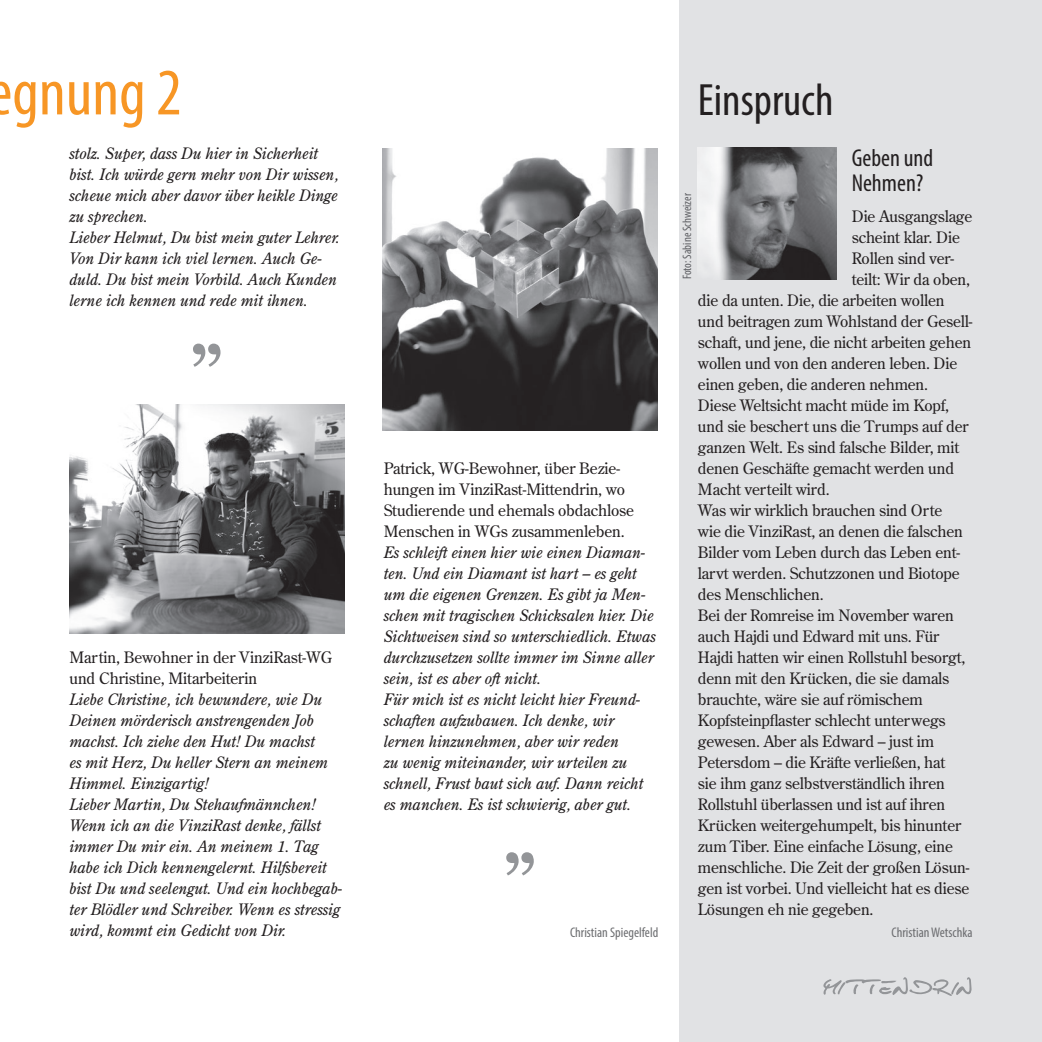
<style>
.page{position:relative;width:1042px;height:1042px;background:#fff}
.page>*{position:absolute;margin:0;border:0;box-sizing:border-box;transform-origin:0 0}
.t1{font:condensed 66.5px "Myriad Pro";color:#f79625}
.t2{font:condensed 45.5px "Myriad Pro";color:#231f20}
.t3{font:condensed 24.5px/24.5px "Myriad Pro";color:#231f20}
.t4{font:15.75px/21px "Century Old Style Std";letter-spacing:-.01em;color:#231f20}
.t5{font:italic 15.75px/21px "Century Old Style Std";letter-spacing:-.01em;color:#231f20}
.t6{font:condensed 14px "Myriad Pro";color:#6c6d70}
.t7{font:condensed 12.25px "Myriad Pro";color:#6c6d70}
</style>
<div class="page">
<div style="left:680px;top:0;width:362px;height:1042px;background:#e1e2e4"></div>
<svg style="left:823px;top:977px;width:148px;height:19px"></svg>
<img style="left:698px;top:148px;width:139px;height:131px">
<img style="left:383px;top:148px;width:274px;height:282px">
<img style="left:69px;top:404px;width:275px;height:230px">
<svg style="left:506px;top:852px;width:28px;height:23px"></svg>
<svg style="left:193px;top:344px;width:27px;height:23px"></svg>
<h1 class="t1" style="left:-12px;top:52px;width:195px">egnung 2</h1>
<p class="t5" style="left:69px;top:143px;width:272px">stolz. Super, dass Du hier in Sicherheit bist. Ich würde gern mehr von Dir wissen, scheue mich aber davor über heikle Dinge zu sprechen.<br>Lieber Helmut, Du bist mein guter Lehrer.<br>Von Dir kann ich viel lernen. Auch Ge&shy;duld. Du bist mein Vorbild. Auch Kunden lerne ich kennen und rede mit ihnen.</p>
<p class="t4" style="left:69px;top:647px;width:264px">Martin, Bewohner in der VinziRast-WG und Christine, Mitarbeiterin</p>
<p class="t5" style="left:69px;top:689px;width:274px">Liebe Christine, ich bewundere, wie Du Deinen mörderisch anstrengenden Job machst. Ich ziehe den Hut! Du machst<br>es mit Herz, Du heller Stern an meinem Himmel. Einzigartig!<br>Lieber Martin, Du Stehaufmännchen!<br>Wenn ich an die VinziRast denke, fällst immer Du mir ein. An meinem 1. Tag habe ich Dich kennengelernt. Hilfsbereit bist Du und seelengut. Und ein hochbegab&shy;ter Blödler und Schreiber. Wenn es stressig wird, kommt ein Gedicht von Dir.</p>
<p class="t4" style="left:384px;top:458px;width:252px">Patrick, WG-Bewohner, über Bezie&shy;hungen im VinziRast-Mittendrin, wo Studierende und ehemals obdachlose Menschen in WGs zusammenleben.</p>
<p class="t5" style="left:384px;top:542px;width:274px">Es schleift einen hier wie einen Diaman&shy;ten. Und ein Diamant ist hart – es geht um die eigenen Grenzen. Es gibt ja Men&shy;schen mit tragischen Schicksalen hier. Die Sichtweisen sind so unterschiedlich. Etwas durchzusetzen sollte immer im Sinne aller sein, ist es aber oft nicht.<br>Für mich ist es nicht leicht hier Freund&shy;schaften aufzubauen. Ich denke, wir lernen hinzunehmen, aber wir reden<br>zu wenig miteinander, wir urteilen zu schnell, Frust baut sich auf. Dann reicht es manchen. Es ist schwierig, aber gut.</p>
<p class="t6" style="left:570px;top:923px;width:90px">Christian Spiegelfeld</p>
<h2 class="t2" style="left:698px;top:72px;width:137px">Einspruch</h2>
<h3 class="t3" style="left:852px;top:146px;width:83px">Geben und<br>Nehmen?</h3>
<p class="t4" style="left:852px;top:206px;width:122px">Die Ausgangslage</p>
<p class="t4" style="left:852px;top:227px;width:110px">scheint klar. Die</p>
<p class="t4" style="left:852px;top:248px;width:104px">Rollen sind ver-</p>
<p class="t4" style="left:852px;top:269px;width:120px">teilt: Wir da oben,</p>
<p class="t4" style="left:698px;top:290px;width:248px">die da unten. Die, die arbeiten wollen</p>
<p class="t4" style="left:698px;top:311px;width:276px">und beitragen zum Wohlstand der Gesell-</p>
<p class="t4" style="left:698px;top:332px;width:275px">schaft, und jene, die nicht arbeiten gehen</p>
<p class="t4" style="left:698px;top:353px;width:261px">wollen und von den anderen leben. Die</p>
<p class="t4" style="left:698px;top:374px;width:231px">einen geben, die anderen nehmen.</p>
<p class="t4" style="left:698px;top:395px;width:252px">Diese Weltsicht macht müde im Kopf,</p>
<p class="t4" style="left:698px;top:416px;width:272px">und sie beschert uns die Trumps auf der</p>
<p class="t4" style="left:698px;top:437px;width:263px">ganzen Welt. Es sind falsche Bilder, mit</p>
<p class="t4" style="left:698px;top:458px;width:258px">denen Geschäfte gemacht werden und</p>
<p class="t4" style="left:698px;top:479px;width:133px">Macht verteilt wird.</p>
<p class="t4" style="left:698px;top:500px;width:246px">Was wir wirklich brauchen sind Orte</p>
<p class="t4" style="left:698px;top:521px;width:266px">wie die VinziRast, an denen die falschen</p>
<p class="t4" style="left:698px;top:542px;width:264px">Bilder vom Leben durch das Leben ent-</p>
<p class="t4" style="left:698px;top:563px;width:263px">larvt werden. Schutzzonen und Biotope</p>
<p class="t4" style="left:698px;top:584px;width:127px">des Menschlichen.</p>
<p class="t4" style="left:698px;top:605px;width:257px">Bei der Romreise im November waren</p>
<p class="t4" style="left:698px;top:626px;width:243px">auch Hajdi und Edward mit uns. Für</p>
<p class="t4" style="left:698px;top:647px;width:269px">Hajdi hatten wir einen Rollstuhl besorgt,</p>
<p class="t4" style="left:698px;top:668px;width:253px">denn mit den Krücken, die sie damals</p>
<p class="t4" style="left:698px;top:689px;width:226px">brauchte, wäre sie auf römischem</p>
<p class="t4" style="left:698px;top:710px;width:249px">Kopfsteinpflaster schlecht unterwegs</p>
<p class="t4" style="left:698px;top:731px;width:238px">gewesen. Aber als Edward – just im</p>
<p class="t4" style="left:698px;top:752px;width:249px">Petersdom – die Kräfte verließen, hat</p>
<p class="t4" style="left:698px;top:773px;width:248px">sie ihm ganz selbstverständlich ihren</p>
<p class="t4" style="left:698px;top:794px;width:249px">Rollstuhl überlassen und ist auf ihren</p>
<p class="t4" style="left:698px;top:815px;width:265px">Krücken weitergehumpelt, bis hinunter</p>
<p class="t4" style="left:698px;top:836px;width:256px">zum Tiber. Eine einfache Lösung, eine</p>
<p class="t4" style="left:698px;top:857px;width:273px">menschliche. Die Zeit der großen Lösun-</p>
<p class="t4" style="left:698px;top:878px;width:273px">gen ist vorbei. Und vielleicht hat es diese</p>
<p class="t4" style="left:698px;top:899px;width:177px">Lösungen eh nie gegeben.</p>
<p class="t6" style="left:891px;top:924px;width:82px">Christian Wetschka</p>
<p class="t7" style="left:679px;top:279px;width:87px;rotate:-90deg">Foto: Sabine Schweizer</p>
</div>
